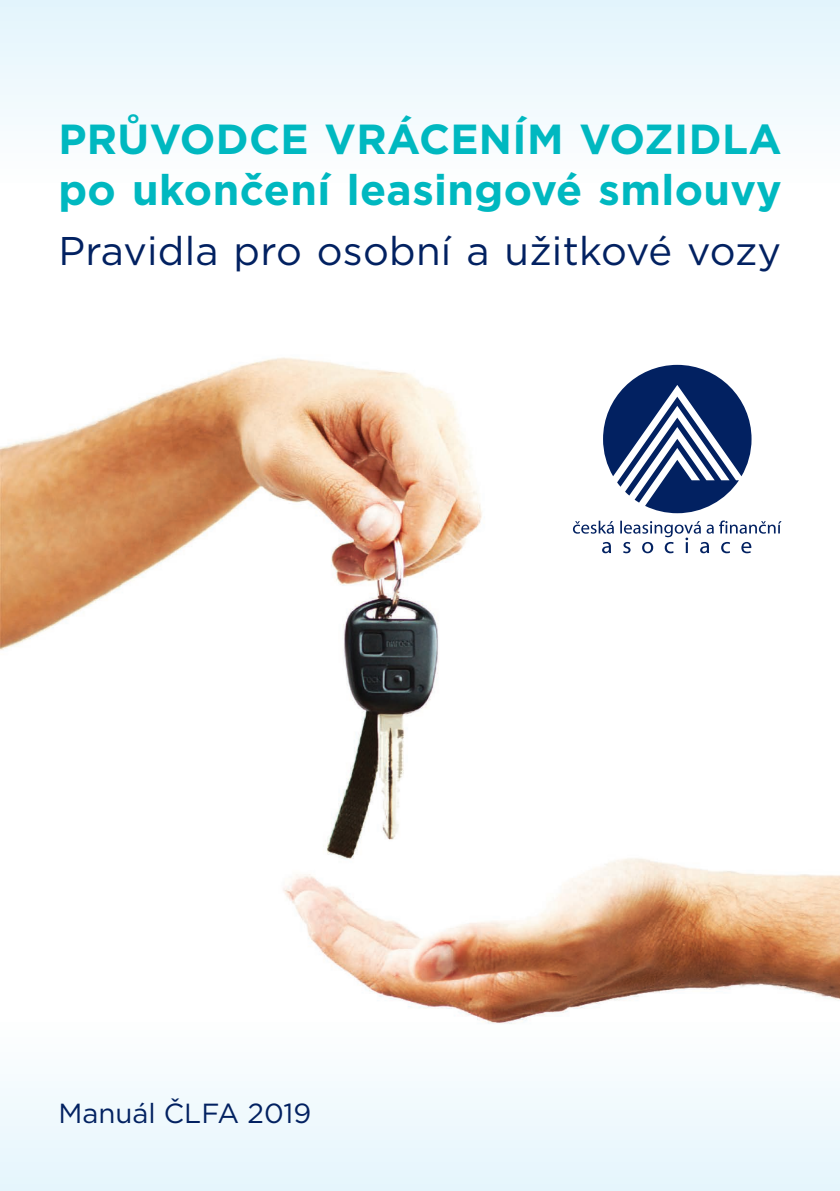
<style>
.page{position:relative;width:840px;height:1191px;background:#fff}
.page>*{position:absolute;margin:0;border:0;box-sizing:border-box;transform-origin:0 0}
.t1{font:700 42.6px "Gotham";letter-spacing:.01em;color:#00b8c0}
.t2{font:700 42px "Gotham";letter-spacing:.01em;color:#00b8c0}
.t3{font:40px "Gotham";letter-spacing:.005em;color:#022161}
.t4{font:27.6px "Gotham";color:#022161}
</style>
<div class="page">
<div style="left:0;top:0;width:839px;height:185px;background:linear-gradient(to bottom,#e2f4fc,#fefefe)"></div>
<img style="left:0;top:357px;width:839px;height:662px">
<div style="left:0;top:1019px;width:839px;height:172px;background:#f1fafd"></div>
<svg style="left:602px;top:365px;width:149px;height:148px"></svg>
<svg style="left:572px;top:520px;width:209px;height:33px"></svg>
<p class="t2" style="left:58px;top:111px;width:724px">PRŮVODCE VRÁCENÍM VOZIDLA</p>
<p class="t1" style="left:58px;top:162px;width:724px">po ukončení leasingové smlouvy</p>
<p class="t3" style="left:58px;top:225px;width:724px">Pravidla pro osobní a užitkové vozy</p>
<p class="t4" style="left:58px;top:1095px;width:254px">Manuál ČLFA 2019</p>
</div>
